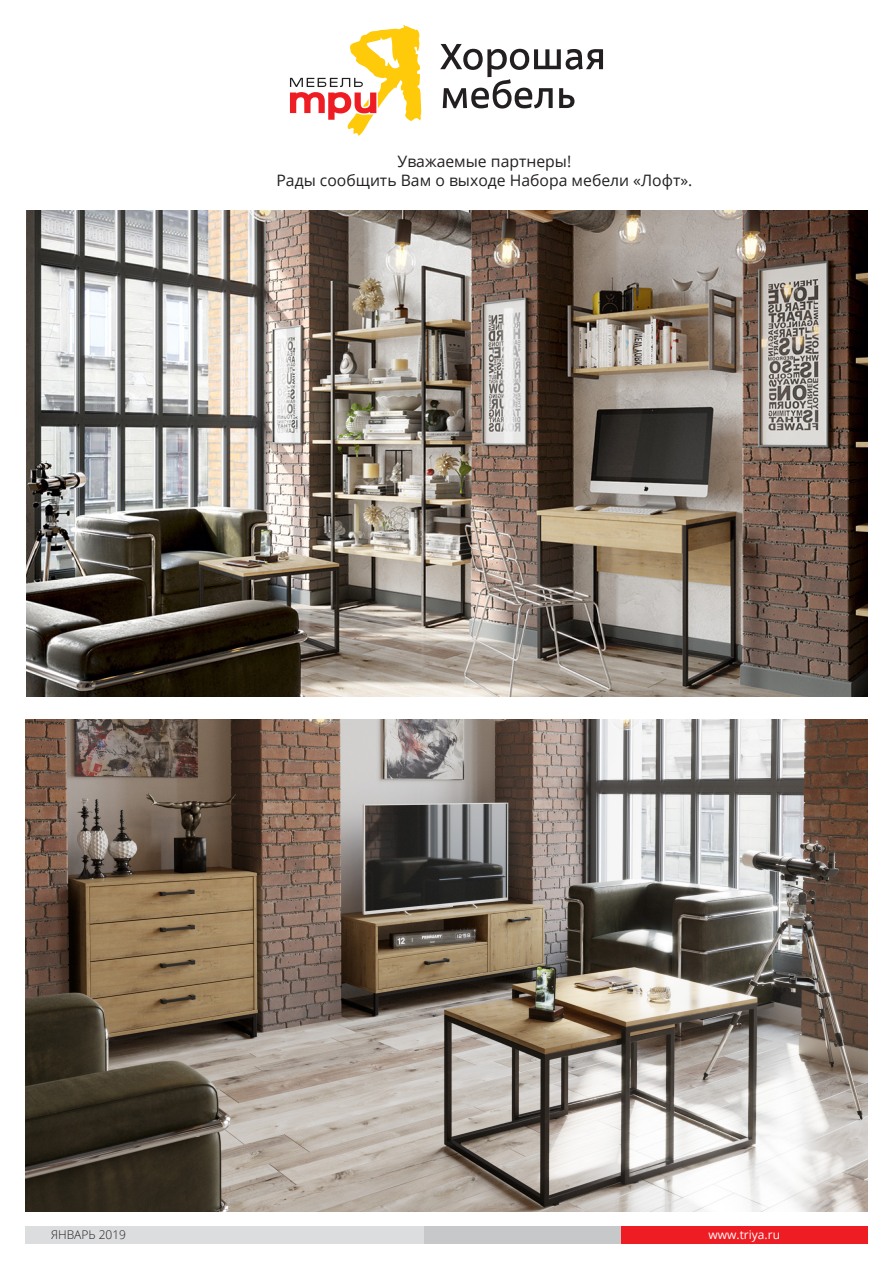
<style>
.page{position:relative;width:893px;height:1263px;background:#fff}
.page>*{position:absolute;margin:0;border:0;box-sizing:border-box;transform-origin:0 0}
.t1{font:15.75px "Open Sans";color:#231f20}
.t2{font:12px "Open Sans";color:#fff}
.t3{font:300 12px "Open Sans";color:#231f20}
</style>
<div class="page">
<div style="left:26px;top:1226px;width:398px;height:17px;background:#dcdddf"></div>
<div style="left:424px;top:1226px;width:197px;height:17px;background:#c7c8ca"></div>
<div style="left:621px;top:1226px;width:246px;height:17px;background:#ee1d23"></div>
<img style="left:26px;top:210px;width:842px;height:486px">
<img style="left:26px;top:719px;width:841px;height:492px">
<svg style="left:290px;top:25px;width:131px;height:111px"></svg>
<svg style="left:440px;top:44px;width:163px;height:65px"></svg>
<p class="t1" style="left:398px;top:150px;width:175px">Уважаемые партнеры!</p>
<p class="t1" style="left:276px;top:169px;width:417px">Рады сообщить Вам о выходе Набора мебели «Лофт».</p>
<p class="t3" style="left:51px;top:1227px;width:77px">ЯНВАРЬ 2019</p>
<p class="t2" style="left:708px;top:1226px;width:73px">www.triya.ru</p>
</div>
